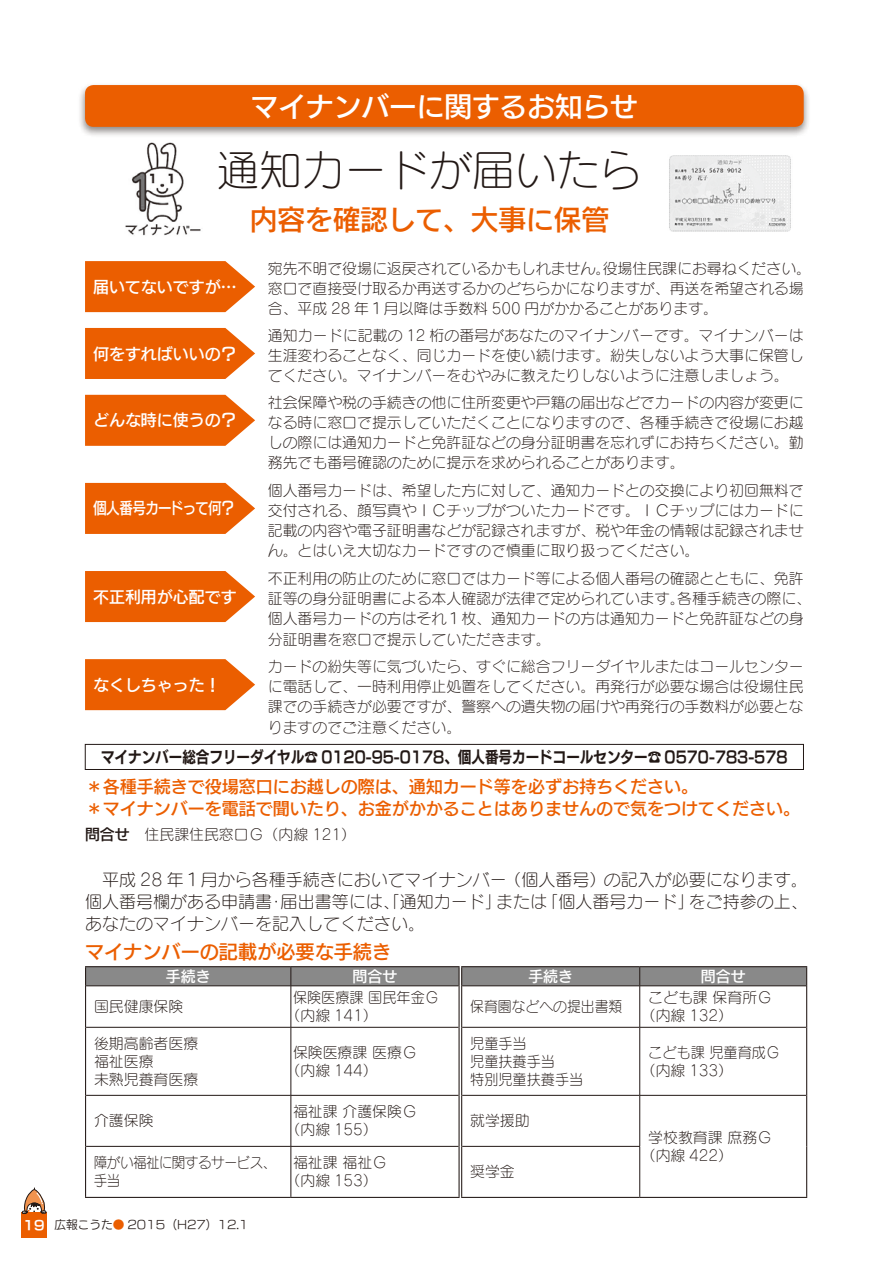
<style>
.page{position:relative;width:893px;height:1263px;background:#fff}
.page>*{position:absolute;margin:0;border:0;box-sizing:border-box;transform-origin:0 0}
.t1{font:42.45px "Seurat Pro L";color:#221815}
.t2{font:27.6px "New Rodin Pro DB";color:#fff}
.t3{font:27.6px "New Rodin Pro DB";color:#eb5e00}
.t4{font:19.2px "New Rodin Pro DB";color:#eb5e00}
.t5{font:16.95px/22.4px "Seurat Pro L";color:#221815}
.t6{font:16.95px/22.4px "New Rodin Pro DB";color:#eb5e00}
.t7{font:15.9px "New Rodin Pro B";color:#221815;scale:.85 1}
.t8{font:15.9px "New Rodin Pro DB";color:#fff}
.t9{font:15.9px "New Rodin Pro DB";letter-spacing:-.05em;color:#fff;scale:.85 1}
.t10{font:14.85px/20.2px "Seurat Pro L";color:#221815}
.t11{font:14.85px/18px "Seurat Pro L";color:#221815;scale:.95 1}
.t12{font:14.85px/18px "Seurat Pro L";letter-spacing:-.035em;color:#221815;scale:.91 1}
.t13{font:14.85px "New Rodin Pro DB";color:#fff}
.t14{font:14.85px "Seurat Pro L";color:#221815;scale:.93 1}
.t15{font:12.75px "New Rodin Pro B";color:#fff}
.t16{font:11.7px "New Rodin Pro M";color:#221815}
.s1{font-family:"New Rodin Pro DB"}
.s2{color:#eb5e00}
</style>
<div class="page">
<img style="left:125px;top:142px;width:76px;height:94px">
<div style="left:78px;top:82px;width:733px;height:56px;background:#221815;opacity:.5"></div>
<div style="left:85px;top:85px;width:719px;height:42px;background:#eb5e00;border-radius:9px"></div>
<img style="left:669px;top:155px;width:122px;height:77px">
<svg style="left:85px;top:261px;width:170px;height:51px;background:#ec6b15"></svg>
<svg style="left:85px;top:328px;width:170px;height:51px;background:#ec6b15"></svg>
<svg style="left:85px;top:395px;width:170px;height:51px;background:#ec6b16"></svg>
<svg style="left:85px;top:483px;width:170px;height:51px;background:#ec6b15"></svg>
<svg style="left:85px;top:571px;width:170px;height:51px;background:#ec6b15"></svg>
<svg style="left:85px;top:659px;width:170px;height:51px;background:#ec6b16"></svg>
<hr style="left:85px;top:966px;width:206px;height:1px;background:#221815">
<hr style="left:291px;top:966px;width:169px;height:1px;background:#221815">
<hr style="left:85px;top:986px;width:1px;height:41px;background:#221815">
<hr style="left:459px;top:986px;width:1px;height:41px;background:#221815">
<hr style="left:85px;top:1027px;width:1px;height:68px;background:#221815">
<hr style="left:459px;top:1027px;width:1px;height:68px;background:#221815">
<hr style="left:85px;top:1095px;width:1px;height:51px;background:#221815">
<hr style="left:459px;top:1095px;width:1px;height:51px;background:#221815">
<hr style="left:85px;top:1146px;width:1px;height:51px;background:#221815">
<hr style="left:459px;top:1146px;width:1px;height:51px;background:#221815">
<hr style="left:85px;top:1197px;width:206px;height:1px;background:#221815">
<hr style="left:291px;top:1197px;width:169px;height:1px;background:#221815">
<hr style="left:291px;top:986px;width:1px;height:41px;background:#221815">
<hr style="left:86px;top:1027px;width:205px;height:1px;background:#221815">
<hr style="left:291px;top:1027px;width:168px;height:1px;background:#221815">
<hr style="left:291px;top:1027px;width:1px;height:68px;background:#221815">
<hr style="left:86px;top:1095px;width:205px;height:1px;background:#221815">
<hr style="left:291px;top:1095px;width:168px;height:1px;background:#221815">
<hr style="left:291px;top:1095px;width:1px;height:51px;background:#221815">
<hr style="left:86px;top:1146px;width:205px;height:1px;background:#221815">
<hr style="left:291px;top:1146px;width:168px;height:1px;background:#221815">
<hr style="left:291px;top:1146px;width:1px;height:51px;background:#221815">
<hr style="left:461px;top:966px;width:179px;height:1px;background:#221815">
<hr style="left:640px;top:966px;width:167px;height:1px;background:#221815">
<hr style="left:461px;top:986px;width:1px;height:41px;background:#221815">
<hr style="left:806px;top:986px;width:1px;height:41px;background:#221815">
<hr style="left:461px;top:1027px;width:1px;height:68px;background:#221815">
<hr style="left:806px;top:1027px;width:1px;height:68px;background:#221815">
<hr style="left:461px;top:1095px;width:1px;height:51px;background:#221815">
<hr style="left:806px;top:1095px;width:1px;height:51px;background:#221815">
<hr style="left:461px;top:1146px;width:1px;height:51px;background:#221815">
<hr style="left:806px;top:1146px;width:1px;height:51px;background:#221815">
<hr style="left:461px;top:1197px;width:179px;height:1px;background:#221815">
<hr style="left:640px;top:1197px;width:167px;height:1px;background:#221815">
<svg style="left:85px;top:967px;width:722px;height:19px;background:#858484"></svg>
<hr style="left:462px;top:985px;width:178px;height:1px;background:#221815">
<hr style="left:640px;top:985px;width:166px;height:1px;background:#221815">
<hr style="left:639px;top:986px;width:1px;height:41px;background:#221815">
<hr style="left:462px;top:1027px;width:178px;height:1px;background:#221815">
<hr style="left:640px;top:1027px;width:166px;height:1px;background:#221815">
<hr style="left:639px;top:1027px;width:1px;height:68px;background:#221815">
<hr style="left:462px;top:1095px;width:178px;height:1px;background:#221815">
<hr style="left:640px;top:1095px;width:166px;height:1px;background:#221815">
<hr style="left:639px;top:1095px;width:1px;height:51px;background:#221815">
<hr style="left:462px;top:1146px;width:178px;height:1px;background:#221815">
<hr style="left:639px;top:1146px;width:1px;height:51px;background:#221815">
<div style="left:85px;top:744px;width:719px;height:26px;border:1px solid #221815"></div>
<div style="left:20px;top:1210px;width:28px;height:29px;border:3px solid #fff"></div>
<div style="left:21px;top:1212px;width:26px;height:25px;background:#eb5e00"></div>
<svg style="left:20px;top:1187px;width:28px;height:31px"></svg>
<h2 class="t2" style="left:251px;top:83px;width:388px">マイナンバーに関するお知らせ</h2>
<h1 class="t1" style="left:217px;top:142px;width:427px">通知カードが届いたら</h1>
<h2 class="t3" style="left:250px;top:195px;width:361px">内容を確認して、大事に保管</h2>
<p class="t8" style="left:93px;top:273px;width:145px">届いてないですが...</p>
<p class="t8" style="left:93px;top:340px;width:145px">何をすればいいの?</p>
<p class="t8" style="left:93px;top:407px;width:145px">どんな時に使うの?</p>
<p class="t9" style="left:93px;top:495px;width:168px">個人番号カードって何?</p>
<p class="t8" style="left:93px;top:583px;width:145px">不正利用が心配です</p>
<p class="t8" style="left:93px;top:671px;width:129px">なくしちゃった!</p>
<p class="t10" style="left:603px;top:258px;width:210px">役場住民課にお尋ねください。</p>
<p class="t10" style="left:268px;top:258px;width:537px">宛先不明で役場に返戻されているかもしれません。<br>窓口で直接受け取るか再送するかのどちらかになりますが、再送を希望される場合、平成 28 年１月以降は手数料 500 円がかかることがあります。</p>
<p class="t10" style="left:268px;top:325px;width:537px;text-align:justify">通知カードに記載の 12 桁の番号があなたのマイナンバーです。マイナンバーは生涯変わることなく、同じカードを使い続けます。紛失しないよう大事に保管してください。マイナンバーをむやみに教えたりしないように注意しましょう。</p>
<p class="t10" style="left:268px;top:392px;width:537px;text-align:justify">社会保障や税の手続きの他に住所変更や戸籍の届出などでカードの内容が変更になる時に窓口で提示していただくことになりますので、各種手続きで役場にお越しの際には通知カードと免許証などの身分証明書を忘れずにお持ちください。勤務先でも番号確認のために提示を求められることがあります。</p>
<p class="t10" style="left:268px;top:480px;width:537px;text-align:justify">個人番号カードは、希望した方に対して、通知カードとの交換により初回無料で交付される、顔写真やＩＣチップがついたカードです。ＩＣチップにはカードに記載の内容や電子証明書などが記録されますが、税や年金の情報は記録されません。とはいえ大切なカードですので慎重に取り扱ってください。</p>
<p class="t10" style="left:677px;top:568px;width:135px;text-indent:-409px">不正利用の防止のために窓口ではカード等による個人番号の確認とともに、免許各種手続きの際に、</p>
<p class="t10" style="left:268px;top:588px;width:537px">証等の身分証明書による本人確認が法律で定められています。<br>個人番号カードの方はそれ１枚、通知カードの方は通知カードと免許証などの身分証明書を窓口で提示していただきます。</p>
<p class="t10" style="left:268px;top:656px;width:537px;text-align:justify">カードの紛失等に気づいたら、すぐに総合フリーダイヤルまたはコールセンターに電話して、一時利用停止処置をしてください。再発行が必要な場合は役場住民課での手続きが必要ですが、警察への遺失物の届けや再発行の手数料が必要となりますのでご注意ください。</p>
<p class="t7" style="left:101px;top:743px;width:809px">マイナンバー総合フリーダイヤル☎ 0120-95-0178、個人番号カードコールセンター☎ 0570-783-578</p>
<p class="t6" style="left:86px;top:774px;width:716px">＊各種手続きで役場窓口にお越しの際は、通知カード等を必ずお持ちください。<br>＊マイナンバーを電話で聞いたり、お金がかかることはありませんので気をつけてください。</p>
<p class="t10" style="left:85px;top:824px;width:272px"><span class="s1">問合せ</span>　住民課住民窓口Ｇ（内線 121(</p>
<p class="t5" style="left:604px;top:867px;width:206px">の記入が必要になります。</p>
<p class="t5" style="left:85px;top:867px;width:423px">　平成 28 年１月から各種手続きにおいてマイナンバー</p>
<p class="t5" style="left:504px;top:867px;width:104px">（個人番号）</p>
<p class="t5" style="left:281px;top:890px;width:223px">届出書等には、「通知カード」</p>
<p class="t5" style="left:496px;top:890px;width:53px">または</p>
<p class="t5" style="left:85px;top:890px;width:342px">個人番号欄がある申請書<br>あなたのマイナンバーを記入してください。</p>
<p class="t5" style="left:541px;top:890px;width:155px">「個人番号カード」</p>
<p class="t5" style="left:689px;top:890px;width:121px">をご持参の上、</p>
<p class="t5" style="left:268px;top:890px;width:19px">・</p>
<p class="t4" style="left:85px;top:935px;width:308px">マイナンバーの記載が必要な手続き</p>
<p class="t13" style="left:166px;top:963px;width:46px">手続き</p>
<p class="t10" style="left:94px;top:996px;width:91px">国民健康保険</p>
<p class="t13" style="left:353px;top:963px;width:46px">問合せ</p>
<p class="t11" style="left:293px;top:988px;width:155px">保険医療課国民年金Ｇ</p>
<p class="t10" style="left:286px;top:1005px;width:94px">（内線 141(</p>
<p class="t10" style="left:94px;top:1034px;width:106px;line-height:18px">後期高齢者医療福祉医療<br>未熟児養育医療</p>
<p class="t10" style="left:286px;top:1043px;width:133px;line-height:18px;text-indent:7px">保険医療課医療Ｇ（内線 144(</p>
<p class="t10" style="left:293px;top:1101px;width:125px">福祉課介護保険Ｇ</p>
<p class="t10" style="left:94px;top:1110px;width:61px">介護保険</p>
<p class="t10" style="left:286px;top:1119px;width:94px">（内線 155(</p>
<p class="t12" style="left:94px;top:1153px;width:202px">障がい福祉に関するサービス、手当</p>
<p class="t10" style="left:286px;top:1153px;width:103px;line-height:18px;text-indent:7px">福祉課福祉Ｇ（内線 153(</p>
<p class="t13" style="left:528px;top:963px;width:46px">手続き</p>
<p class="t14" style="left:470px;top:997px;width:165px">保育園などへの提出書類</p>
<p class="t13" style="left:701px;top:963px;width:46px">問合せ</p>
<p class="t10" style="left:648px;top:987px;width:125px">こども課保育所Ｇ</p>
<p class="t10" style="left:641px;top:1005px;width:94px">（内線 132(</p>
<p class="t11" style="left:470px;top:1034px;width:121px">児童手当<br>児童扶養手当<br>特別児童扶養手当</p>
<p class="t11" style="left:641px;top:1043px;width:148px;text-indent:7px">こども課児童育成Ｇ（内線 133(</p>
<p class="t10" style="left:470px;top:1110px;width:61px">就学援助</p>
<p class="t10" style="left:641px;top:1128px;width:133px;line-height:18px;text-indent:7px">学校教育課庶務Ｇ（内線 422(</p>
<p class="t10" style="left:470px;top:1161px;width:46px">奨学金</p>
<p class="t15" style="left:24px;top:1214px;width:22px">19</p>
<p class="t16" style="left:54px;top:1214px;width:196px">広報こうた<span class="s2">●</span> 2015（H27(12.1</p>
</div>
